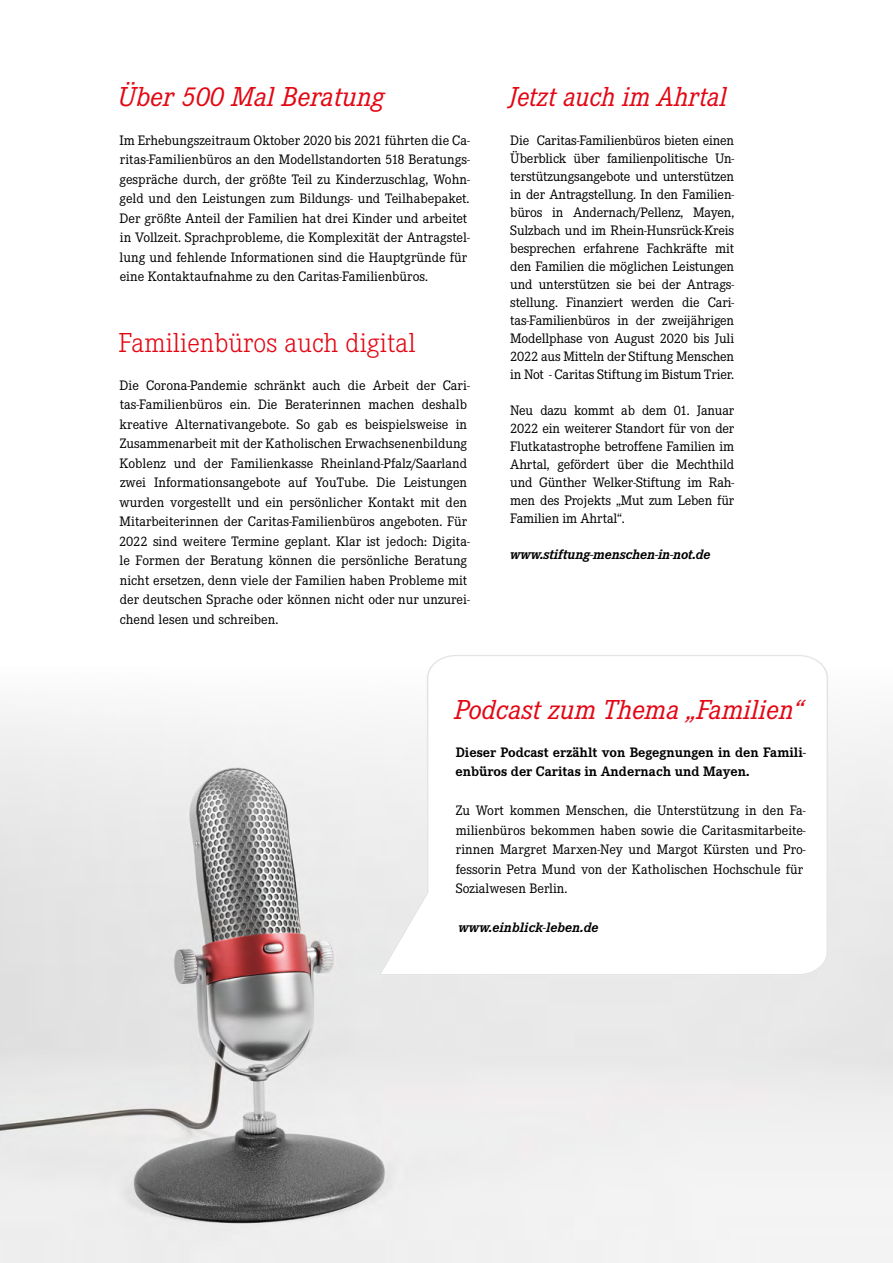
<style>
.page{position:relative;width:893px;height:1263px;background:#fff}
.page>*{position:absolute;margin:0;border:0;box-sizing:border-box;transform-origin:0 0}
.t1{font:italic 28.5px "Corporate E";color:#e30613}
.t2{font:300 28.5px "Corporate E";color:#e30613}
.t3{font:italic 28.5px "Corporate E";color:#e30613;scale:.96 1}
.t4{font:14.25px/19.5px "Corporate E";color:#000}
.t5{font:700 14.25px/19.5px "Corporate E";color:#000}
.t6{font:italic 700 14.25px "Corporate E";letter-spacing:-.01em;color:#000}
</style>
<div class="page">
<img style="left:0;top:710px;width:893px;height:553px">
<svg style="left:378px;top:655px;width:450px;height:320px"></svg>
<h1 class="t1" style="left:118px;top:82px;width:268px">Über 500 Mal Beratung</h1>
<h1 class="t3" style="left:509px;top:82px;width:229px">Jetzt auch im Ahrtal</h1>
<p class="t4" style="left:510px;top:131px;width:225px;line-height:18px;text-align:justify">Die Caritas-Familienbüros bieten einen Überblick über familienpolitische Un&shy;terstützungsangebote und unterstützen in der Antragstellung. In den Familien&shy;büros in Andernach/Pellenz, Mayen, Sulzbach und im Rhein-Hunsrück-Kreis besprechen erfahrene Fachkräfte mit den Familien die möglichen Leistungen und unterstützen sie bei der Antrags&shy;stellung. Finanziert werden die Cari&shy;tas-Familienbüros in der zweijährigen Modellphase von August 2020 bis Juli 2022 aus Mitteln der Stiftung Menschen in Not - Caritas Stiftung im Bistum Trier.</p>
<p class="t4" style="left:510px;top:401px;width:225px;line-height:18px;text-align:justify">Neu dazu kommt ab dem 01. Januar 2022 ein weiterer Standort für von der Flutkatastrophe betroffene Familien im Ahrtal, gefördert über die Mechthild und Günther Welker-Stiftung im Rah&shy;men des Projekts „Mut zum Leben für Familien im Ahrtal“.</p>
<p class="t6" style="left:510px;top:546px;width:202px">www.stiftung-menschen-in-not.de</p>
<p class="t4" style="left:120px;top:130px;width:352px">Im Erhebungszeitraum Oktober 2020 bis 2021 führten die Ca&shy;ritas-Familienbüros an den Modellstandorten 518 Beratungs&shy;gespräche durch, der größte Teil zu Kinderzuschlag, Wohn&shy;geld und den Leistungen zum Bildungs- und Teilhabepaket.<br>Der größte Anteil der Familien hat drei Kinder und arbeitet in Vollzeit. Sprachprobleme, die Komplexität der Antragstel&shy;lung und fehlende Informationen sind die Hauptgründe für eine Kontaktaufnahme zu den Caritas-Familienbüros.</p>
<h1 class="t2" style="left:118px;top:327px;width:299px">Familienbüros auch digital</h1>
<p class="t4" style="left:119px;top:376px;width:352px">Die Corona-Pandemie schränkt auch die Arbeit der Cari&shy;tas-Familienbüros ein. Die Beraterinnen machen deshalb kreative Alternativangebote. So gab es beispielsweise in Zusammenarbeit mit der Katholischen Erwachsenenbildung Koblenz und der Familienkasse Rheinland-Pfalz/Saarland zwei Informationsangebote auf YouTube. Die Leistungen wurden vorgestellt und ein persönlicher Kontakt mit den Mitarbeiterinnen der Caritas-Familienbüros angeboten. Für 2022 sind weitere Termine geplant. Klar ist jedoch: Digita&shy;le Formen der Beratung können die persönliche Beratung nicht ersetzen, denn viele der Familien haben Probleme mit der deutschen Sprache oder können nicht oder nur unzurei&shy;chend lesen und schreiben.</p>
<h1 class="t1" style="left:454px;top:694px;width:351px">Podcast zum Thema „Familien“</h1>
<p class="t5" style="left:455px;top:742px;width:352px">Dieser Podcast erzählt von Begegnungen in den Famili&shy;enbüros der Caritas in Andernach und Mayen.</p>
<p class="t4" style="left:456px;top:801px;width:352px">Zu Wort kommen Menschen, die Unterstützung in den Fa&shy;milienbüros bekommen haben sowie die Caritasmitarbeite&shy;rinnen Margret Marxen-Ney und Margot Kürsten und Pro&shy;fessorin Petra Mund von der Katholischen Hochschule für Sozialwesen Berlin.</p>
<p class="t6" style="left:459px;top:920px;width:142px">www.einblick-leben.de</p>
</div>
